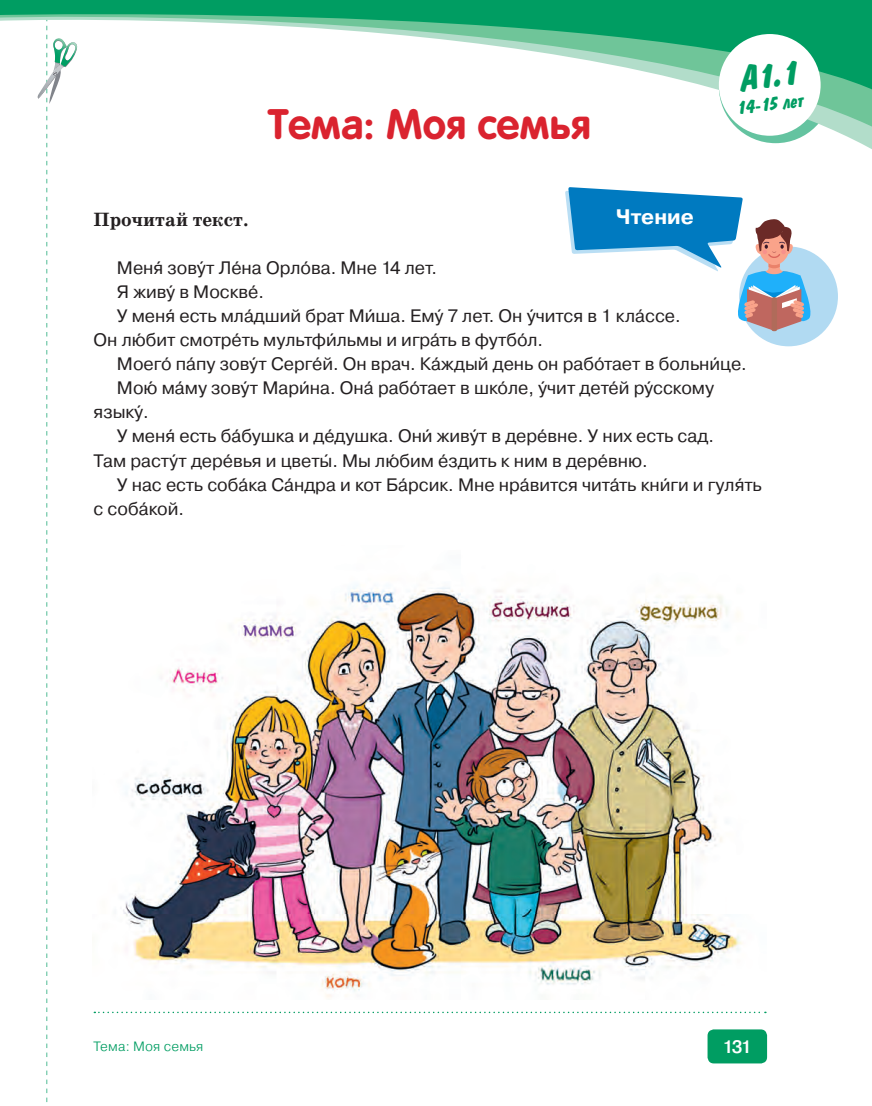
<style>
.page{position:relative;width:872px;height:1106px;background:#fff}
.page>*{position:absolute;margin:0;border:0;box-sizing:border-box;transform-origin:0 0}
.Заг_Тема{font:700 42px "Rotonda C";color:#da232f}
.t1{font:35.55px "Dom Diagonal Bold BT";color:#009d62}
.Параграф_1{font:700 21px "Pragmatica";color:#fff}
._1_Задание{font:700 19.5px "School Book C";color:#231f20}
.t2{font:19.5px "Dom Diagonal Bold BT";color:#009d62}
.t3{font:18px/24px "Pragmatica";color:#231f20}
.t4{font:500 18px "Pragmatica";color:#fff}
.t5{font:300 13.5px "Pragmatica";letter-spacing:.01em;color:#009d62}
</style>
<div class="page">
<svg style="left:94px;top:1011px;width:672px;height:2px"></svg>
<div style="left:707px;top:1029px;width:60px;height:34px;background:#009d62;border-radius:6px"></div>
<svg style="left:720px;top:100px;width:152px;height:37px"></svg>
<svg style="left:1px;top:0;width:871px;height:100px"></svg>
<div style="left:719px;top:34px;width:101px;height:102px;background:#fff;border-radius:50%"></div>
<svg style="left:36px;top:0;width:42px;height:1103px"></svg>
<svg style="left:0;top:0;width:1px;height:21px"></svg>
<img style="left:123px;top:585px;width:620px;height:413px">
<div style="left:739px;top:246px;width:99px;height:100px;background:#b1daf2;border-radius:50%"></div>
<svg style="left:565px;top:187px;width:249px;height:144px"></svg>
<p class="Заг_Тема" style="left:268px;top:100px;width:324px">Тема: Моя семья</p>
<h2 class="t1" style="left:739px;top:56px;width:61px;rotate:-6deg">А1.1</h2>
<p class="t2" style="left:736px;top:95px;width:68px;rotate:-6deg">14-15 лет</p>
<p class="Параграф_1" style="left:616px;top:203px;width:79px">Чтение</p>
<p class="_1_Задание" style="left:94px;top:209px;width:156px">Прочитай текст.</p>
<p class="t3" style="left:117px;top:257px;width:321px">Меня́ зову́т Ле́на Орло́ва. Мне 14 лет.</p>
<p class="t3" style="left:117px;top:281px;width:149px">Я живу́ в Москве́.</p>
<p class="t3" style="left:94px;top:305px;width:589px;text-indent:23px">У меня́ есть мла́дший брат Ми́ша. Ему́ 7 лет. Он у́чится в 1 кла́ссе.<br>Он лю́бит смотре́ть мультфи́льмы и игра́ть в футбо́л.</p>
<p class="t3" style="left:117px;top:353px;width:631px">Моего́ па́пу зову́т Серге́й. Он врач. Ка́ждый день он рабо́тает в больни́це.</p>
<p class="t3" style="left:94px;top:377px;width:622px;text-indent:23px">Мою́ ма́му зову́т Мари́на. Она́ рабо́тает в шко́ле, у́чит дете́й ру́сскому языку́.</p>
<p class="t3" style="left:94px;top:425px;width:622px;text-indent:23px">У меня́ есть ба́бушка и де́душка. Они́ живу́т в дере́вне. У них есть сад.<br>Там расту́т дере́вья и цветы́. Мы лю́бим е́здить к ним в дере́вню.</p>
<p class="t3" style="left:94px;top:473px;width:669px;text-indent:23px">У нас есть соба́ка Са́ндра и кот Ба́рсик. Мне нра́вится чита́ть кни́ги и гуля́ть с соба́кой.</p>
<p class="t5" style="left:94px;top:1037px;width:111px">Тема: Моя семья</p>
<p class="t4" style="left:722px;top:1035px;width:31px">131</p>
</div>
